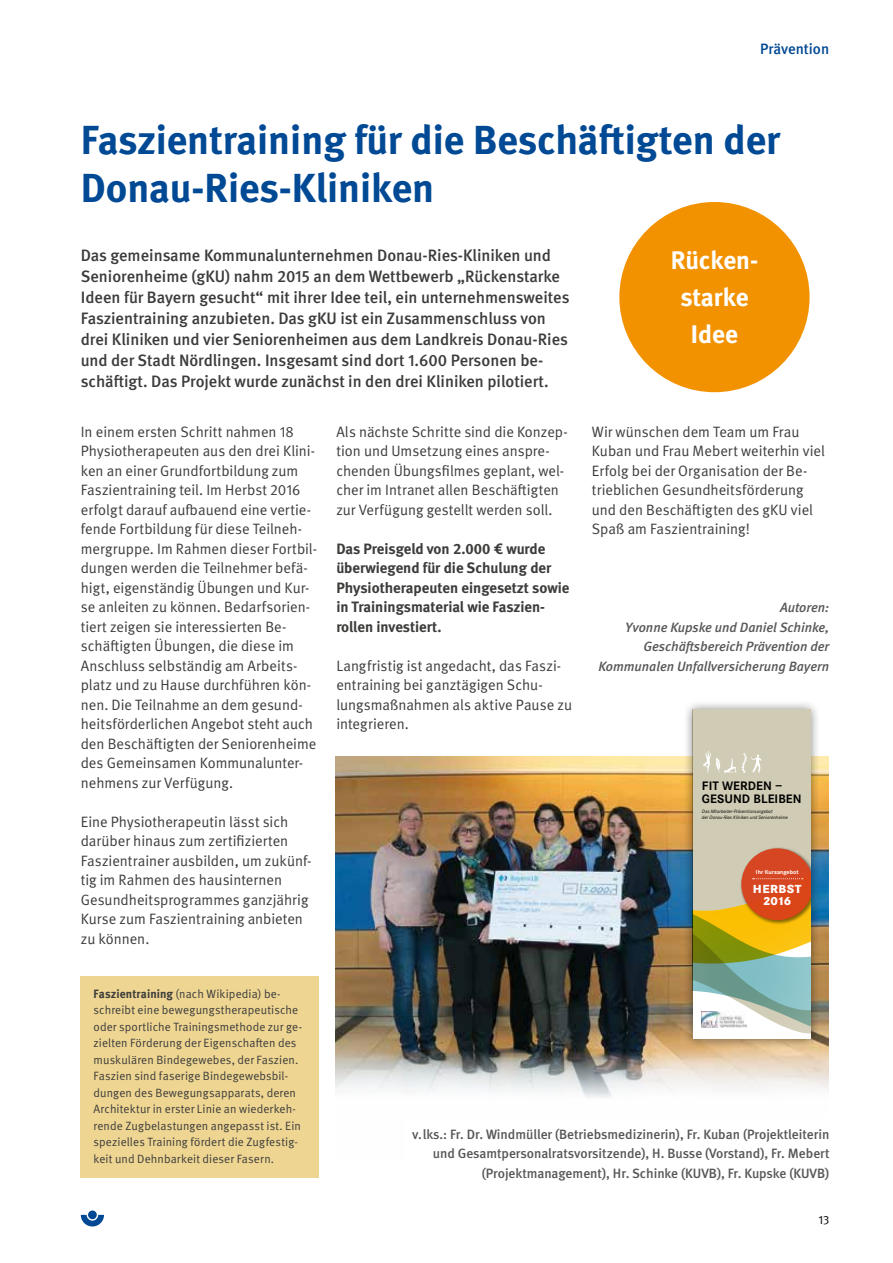
<style>
.page{position:relative;width:893px;height:1263px;background:#fff}
.page>*{position:absolute;margin:0;border:0;box-sizing:border-box;transform-origin:0 0}
.t1{font:700 40.5px/48.6px "DGUV Meta";color:#004994}
.t2{font:700 25.5px/36.6px "DGUV Meta";color:#fff;text-align:center}
.t3{font:500 16.5px/21px "DGUV Meta";color:#3c3c3b}
.t4{font:15px/19.5px "DGUV Meta";color:#3c3c3b}
.t5{font:700 15px/19.5px "DGUV Meta";color:#3c3c3b}
.t6{font:500 15px "DGUV Meta";color:#004994}
.t7{font:500 13.5px/19.5px "DGUV Meta";color:#575756;text-align:right}
.t8{font:italic 500 13.5px/19.5px "DGUV Meta";color:#575756;text-align:right}
.t9{font:700 12.75px/13px "Corporate S";letter-spacing:.005em;color:#000}
.t10{font:800 12.15px/11.7px "Corporate S";letter-spacing:.04em;color:#fff;text-align:center}
.t11{font:12px/16.5px "DGUV Meta";letter-spacing:.01em;color:#3c3c3b}
.t12{font:12px "DGUV Meta";color:#000}
.t13{font:700 6.15px "Corporate S";color:#fff}
.t14{font:italic 4.95px/6.1px "Corporate S";color:#000}
.s1{font-weight:700}
</style>
<div class="page">
<svg style="left:81px;top:1215px;width:23px;height:11px"></svg>
<div style="left:88px;top:1210px;width:9px;height:9px;background:#004994;border-radius:50%"></div>
<div style="left:619px;top:202px;width:191px;height:190px;background:#f39200;border-radius:50%"></div>
<img style="left:336px;top:757px;width:492px;height:341px">
<div style="left:682px;top:699px;width:139px;height:350px;background:#000;opacity:.5"></div>
<svg style="left:693px;top:710px;width:117px;height:329px;background:#c7b993"></svg>
<div style="left:81px;top:976px;width:238px;height:202px;background:#eed592"></div>
<p class="t6" style="left:760px;top:40px;width:71px">Prävention</p>
<h1 class="t1" style="left:81px;top:117px;width:701px">Faszientraining für die Beschäftigten der<br>Donau-Ries-Kliniken</h1>
<p class="t3" style="left:81px;top:245px;width:490px">Das gemeinsame Kommunalunternehmen Donau-Ries-Kliniken und Seniorenheime (gKU) nahm 2015 an dem Wettbewerb „Rückenstarke Ideen für Bayern gesucht“ mit ihrer Idee teil, ein unternehmensweites Faszientraining anzubieten. Das gKU ist ein Zusammenschluss von drei Kliniken und vier Seniorenheimen aus dem Landkreis Donau-Ries und der Stadt Nördlingen. Insgesamt sind dort 1.600 Personen be&shy;schäftigt. Das Projekt wurde zunächst in den drei Kliniken pilotiert.</p>
<h2 class="t2" style="left:671px;top:243px;width:89px">Rücken&shy;starke<br>Idee</h2>
<p class="t4" style="left:81px;top:422px;width:238px">In einem ersten Schritt nahmen 18<br>Physiotherapeuten aus den drei Klini&shy;ken an einer Grundfortbildung zum Faszientraining teil. Im Herbst 2016 erfolgt darauf aufbauend eine vertie&shy;fende Fortbildung für diese Teilneh&shy;mergruppe. Im Rahmen dieser Fortbil&shy;dungen werden die Teilnehmer befä&shy;higt, eigenständig Übungen und Kur&shy;se anleiten zu können. Bedarfsorien&shy;tiert zeigen sie interessierten Be&shy;schäftigten Übungen, die diese im Anschluss selbständig am Arbeits&shy;platz und zu Hause durchführen kön&shy;nen. Die Teilnahme an dem gesund&shy;heitsförderlichen Angebot steht auch den Beschäftigten der Seniorenheime des Gemeinsamen Kommunalunter&shy;nehmens zur Verfügung.</p>
<p class="t4" style="left:81px;top:812px;width:232px">Eine Physiotherapeutin lässt sich darüber hinaus zum zertifizierten<br>Faszientrainer ausbilden, um zukünf&shy;tig im Rahmen des hausinternen<br>Gesundheitsprogrammes ganzjährig<br>Kurse zum Faszientraining anbieten zu können.</p>
<p class="t11" style="left:94px;top:986px;width:210px"><span class="s1">Faszientraining</span> (nach Wikipedia) be&shy;schreibt eine bewegungstherapeutische oder sportliche Trainingsmethode zur ge&shy;zielten Förderung der Eigenschaften des muskulären Bindegewebes, der Faszien.<br>Faszien sind faserige Bindegewebsbil&shy;dungen des Bewegungsapparats, deren Architektur in erster Linie an wiederkeh&shy;rende Zugbelastungen angepasst ist. Ein spezielles Training fördert die Zugfestig&shy;keit und Dehnbarkeit dieser Fasern.</p>
<p class="t4" style="left:336px;top:422px;width:233px">Als nächste Schritte sind die Konzep&shy;tion und Umsetzung eines anspre&shy;chenden Übungsfilmes geplant, wel&shy;cher im Intranet allen Beschäftigten zur Verfügung gestellt werden soll.</p>
<p class="t5" style="left:336px;top:539px;width:235px">Das Preisgeld von 2.000 € wurde überwiegend für die Schulung der<br>Physiotherapeuten eingesetzt sowie in Trainingsmaterial wie Faszien&shy;rollen investiert.</p>
<p class="t4" style="left:336px;top:656px;width:237px">Langfristig ist angedacht, das Faszi&shy;entraining bei ganztägigen Schu&shy;lungsmaßnahmen als aktive Pause zu integrieren.</p>
<p class="t4" style="left:592px;top:422px;width:235px">Wir wünschen dem Team um Frau<br>Kuban und Frau Mebert weiterhin viel<br>Erfolg bei der Organisation der Be&shy;trieblichen Gesundheitsförderung und den Beschäftigten des gKU viel<br>Spaß am Faszientraining!</p>
<p class="t8" style="left:598px;top:598px;width:233px">Autoren:<br>Yvonne Kupske und Daniel Schinke,<br>Geschäftsbereich Prävention der<br>Kommunalen Unfallversicherung Bayern</p>
<p class="t9" style="left:702px;top:779px;width:101px">FIT WERDEN –<br>GESUND BLEIBEN</p>
<p class="t14" style="left:702px;top:808px;width:87px">Das Mitarbeiter-Präventionsangebot<br>der Donau-Ries Kliniken und Seniorenheime</p>
<p class="t13" style="left:756px;top:868px;width:44px">Ihr Kursangebot</p>
<p class="t10" style="left:753px;top:883px;width:50px">HERBST<br>2016</p>
<p class="t7" style="left:412px;top:1125px;width:419px">v.lks.: Fr. Dr. Windmüller (Betriebsmedizinerin), Fr. Kuban (Projektleiterin und Gesamtpersonalratsvorsitzende), H. Busse (Vorstand), Fr. Mebert (Projektmanagement), Hr. Schinke (KUVB), Fr. Kupske (KUVB)</p>
<p class="t12" style="left:819px;top:1213px;width:12px">13</p>
</div>
